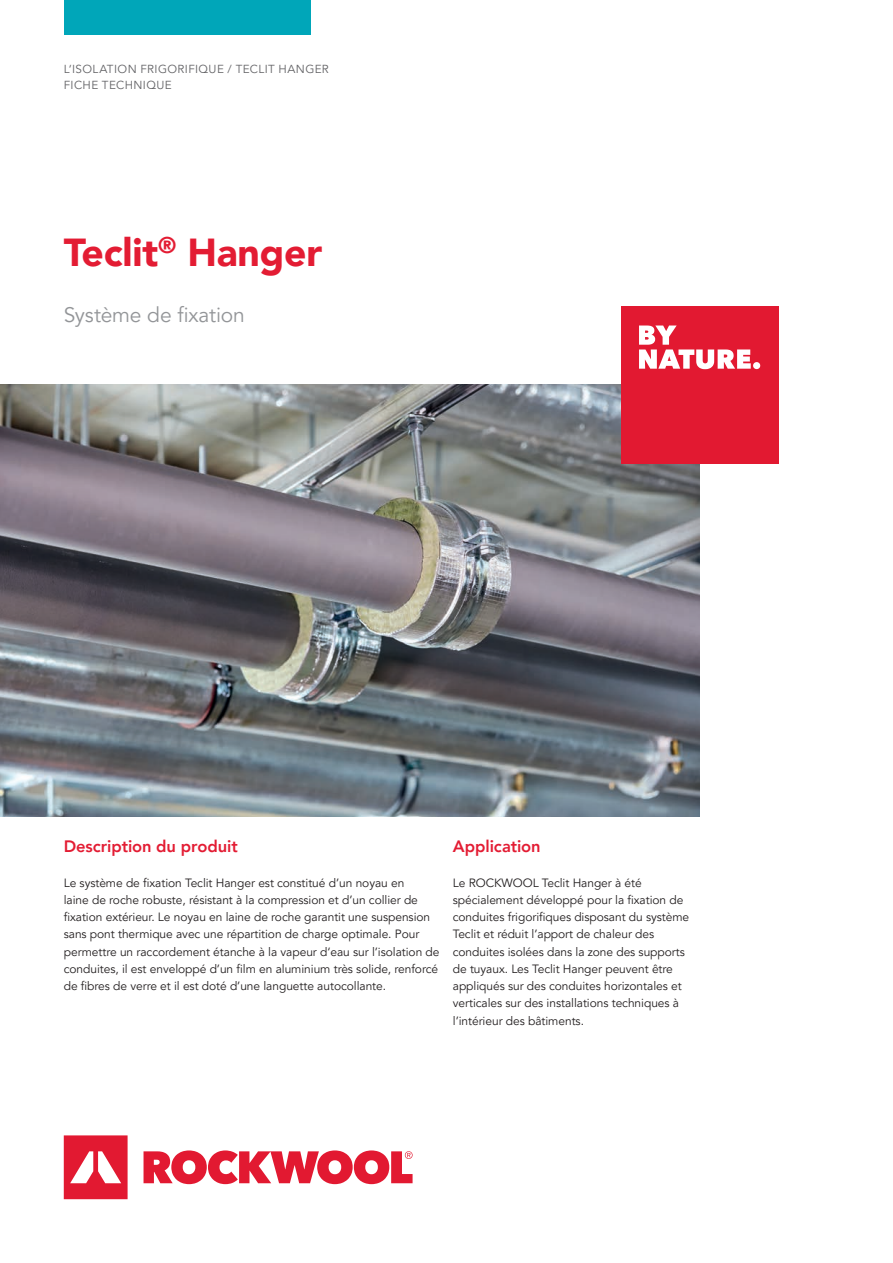
<style>
.page{position:relative;width:893px;height:1263px;background:#fff}
.page>*{position:absolute;margin:0;border:0;box-sizing:border-box;transform-origin:0 0}
.t1{font:900 39px "Avenir LT Pro";letter-spacing:-.005em;color:#e31c33}
.t2{font:21px "Avenir LT Pro";letter-spacing:-.005em;color:#939598}
.t3{font:800 16.5px "Avenir LT Pro";letter-spacing:-.005em;color:#e31c33}
.t4{font:12px/17.2px "Avenir LT Pro";letter-spacing:-.005em;color:#231f20}
.t5{font:11.7px/16.5px "Avenir LT Pro";letter-spacing:.035em;color:#636366}
</style>
<div class="page">
<img style="left:0;top:385px;width:699px;height:431px">
<svg style="left:64px;top:1135px;width:349px;height:64px"></svg>
<div style="left:64px;top:0;width:246px;height:34px;background:#00a6b9"></div>
<div style="left:621px;top:306px;width:157px;height:157px;background:#e21931"></div>
<svg style="left:639px;top:325px;width:121px;height:44px"></svg>
<p class="t5" style="left:64px;top:61px;width:266px">L‘ISOLATION FRIGORIFIQUE / TECLIT HANGER<br>FICHE TECHNIQUE</p>
<h1 class="t1" style="left:64px;top:229px;width:260px">Teclit<sup>®</sup> Hanger</h1>
<h2 class="t2" style="left:64px;top:302px;width:183px">Système de fixation</h2>
<h3 class="t3" style="left:64px;top:837px;width:175px">Description du produit</h3>
<p class="t4" style="left:64px;top:874px;width:377px">Le système de fixation Teclit Hanger est constitué d’un noyau en<br>laine de roche robuste, résistant à la compression et d’un collier de fixation extérieur. Le noyau en laine de roche garantit une suspension sans pont thermique avec une répartition de charge optimale. Pour permettre un raccordement étanche à la vapeur d‘eau sur l’isolation de conduites, il est enveloppé d’un film en aluminium très solide, renforcé de fibres de verre et il est doté d’une languette autocollante.</p>
<h3 class="t3" style="left:453px;top:837px;width:89px">Application</h3>
<p class="t4" style="left:453px;top:874px;width:238px">Le ROCKWOOL Teclit Hanger à été spécialement développé pour la fixation de conduites frigorifiques disposant du système Teclit et réduit l’apport de chaleur des conduites isolées dans la zone des supports de tuyaux. Les Teclit Hanger peuvent être appliqués sur des conduites horizontales et verticales sur des installations techniques à l’intérieur des bâtiments.</p>
</div>
